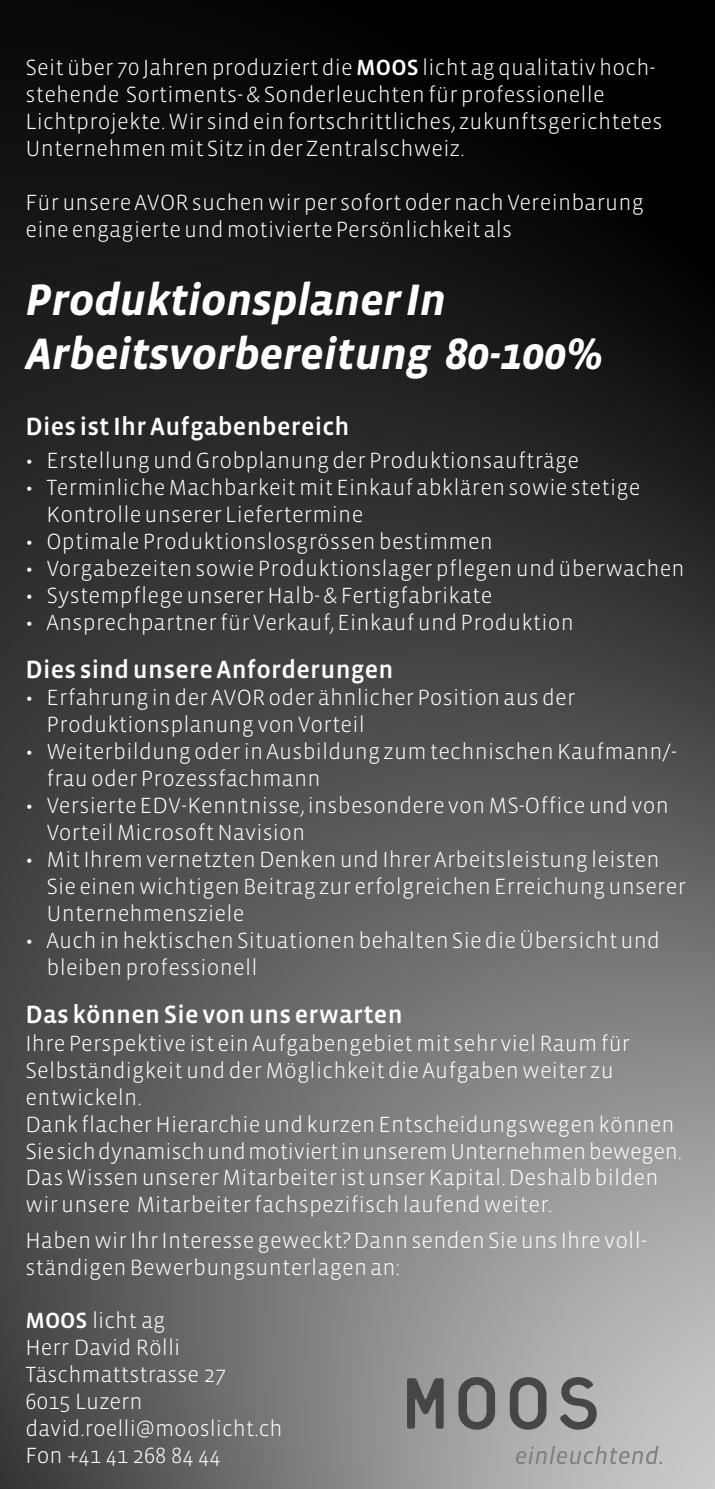
<style>
.page{position:relative;width:715px;height:1489px;background:#fff}
.page>*{position:absolute;margin:0;border:0;box-sizing:border-box;transform-origin:0 0}
.jobbeschrieb{font:italic 700 45px/54px "Vista Sans";letter-spacing:-.01em;color:#fff}
.body{font:25.5px "Vista Sans Med";letter-spacing:.01em;color:#fff}
.jobbeschrieb-2{font:25.5px "Vista Sans Med";letter-spacing:.01em;color:#fff}
.jobbeschrieb-3{font:300 22.5px/27px "Vista Sans";letter-spacing:.01em;color:#fff}
.body-2{font:300 22.5px/27px "Vista Sans";letter-spacing:.01em;color:#fff}
.s1{font-family:"Vista Sans Med";font-weight:400}
</style>
<div class="page">
<img style="left:0;top:0;width:714px;height:1488px">
<svg style="left:515px;top:1445px;width:147px;height:17px;background:#abacac"></svg>
<svg style="left:407px;top:1377px;width:36px;height:51px;background:#646566"></svg>
<svg style="left:458px;top:1376px;width:37px;height:53px;background:#737374"></svg>
<svg style="left:509px;top:1376px;width:37px;height:53px;background:#787879"></svg>
<svg style="left:559px;top:1376px;width:37px;height:53px;background:#828282"></svg>
<p class="jobbeschrieb-3" style="left:26px;top:54px;width:638px">Seit über 70 Jahren produziert die<span class="s1">MOOS</span> licht agqualitativ hoch&shy;stehende Sortiments- &amp; Sonderleuchten für professionelle Lichtprojekte. Wir sind ein fortschrittliches, zukunftsgerichtetes Unternehmen mit Sitz in der Zentralschweiz.</p>
<p class="jobbeschrieb-3" style="left:26px;top:189px;width:620px">Für unsere AVOR suchen wir per sofort oder nach Vereinbarung eine engagierte und motivierte Persönlichkeit als</p>
<p class="jobbeschrieb" style="left:26px;top:273px;width:579px">Produktionsplaner In<br>Arbeitsvorbereitung 80-100%</p>
<p class="jobbeschrieb-2" style="left:26px;top:413px;width:325px">Dies ist Ihr Aufgabenbereich</p>
<p class="body-2" style="left:26px;top:447px;width:555px">• Erstellung und Grobplanung der Produktionsaufträge</p>
<p class="body-2" style="left:47px;top:474px;width:595px;text-indent:-21px">• Terminliche Machbarkeit mit Einkauf abklären sowie stetige<br>Kontrolle unserer Liefertermine</p>
<p class="body-2" style="left:26px;top:528px;width:469px">• Optimale Produktionslosgrössen bestimmen</p>
<p class="body-2" style="left:26px;top:555px;width:660px">• Vorgabezeiten sowie Produktionslager pflegen und überwachen</p>
<p class="body-2" style="left:26px;top:582px;width:468px">• Systempflege unserer Halb- &amp; Fertigfabrikate</p>
<p class="body-2" style="left:26px;top:609px;width:549px">• Ansprechpartner für Verkauf, Einkauf und Produktion</p>
<p class="body" style="left:26px;top:656px;width:369px">Dies sind unsere Anforderungen</p>
<p class="body-2" style="left:47px;top:684px;width:530px;text-indent:-21px">• Erfahrung in der AVOR oder ähnlicher Position aus der<br>Produktionsplanung von Vorteil</p>
<p class="body-2" style="left:47px;top:738px;width:631px;text-indent:-21px">• Weiterbildung oder in Ausbildung zum technischen Kaufmann/- frau oder Prozessfachmann</p>
<p class="body-2" style="left:47px;top:792px;width:623px;text-indent:-21px">• Versierte EDV-Kenntnisse, insbesondere von MS-Office und von<br>Vorteil Microsoft Navision</p>
<p class="body-2" style="left:47px;top:846px;width:640px;text-indent:-21px">• Mit Ihrem vernetzten Denken und Ihrer Arbeitsleistung leisten<br>Sie einen wichtigen Beitrag zur erfolgreichen Erreichung unserer<br>Unternehmensziele</p>
<p class="body-2" style="left:47px;top:927px;width:615px;text-indent:-21px">• Auch in hektischen Situationen behalten Sie die Übersicht und bleiben professionell</p>
<p class="body" style="left:26px;top:1001px;width:378px">Das können Sie von uns erwarten</p>
<p class="jobbeschrieb-3" style="left:26px;top:1030px;width:657px">Ihre Perspektive ist ein Aufgabengebiet mit sehr viel Raum für Selbständigkeit und der Möglichkeit die Aufgaben weiter zu entwickeln.<br>Dank flacher Hierarchie und kurzen Entscheidungswegen können Sie sich dynamisch und motiviert in unserem Unternehmen bewegen.<br>Das Wissen unserer Mitarbeiter ist unser Kapital. Deshalb bilden wir unsere Mitarbeiter fachspezifisch laufend weiter.</p>
<p class="jobbeschrieb-3" style="left:26px;top:1227px;width:622px">Haben wir Ihr Interesse geweckt? Dann senden Sie uns Ihre voll&shy;ständigen Bewerbungsunterlagen an:</p>
<p class="jobbeschrieb-3" style="left:26px;top:1307px;width:258px"><span class="s1">MOOS</span> licht ag<br>Herr David Rölli<br>Täschmattstrasse 27<br>6015 Luzern david.roelli@mooslicht.ch<br>Fon +41 41 268 84 44</p>
</div>
